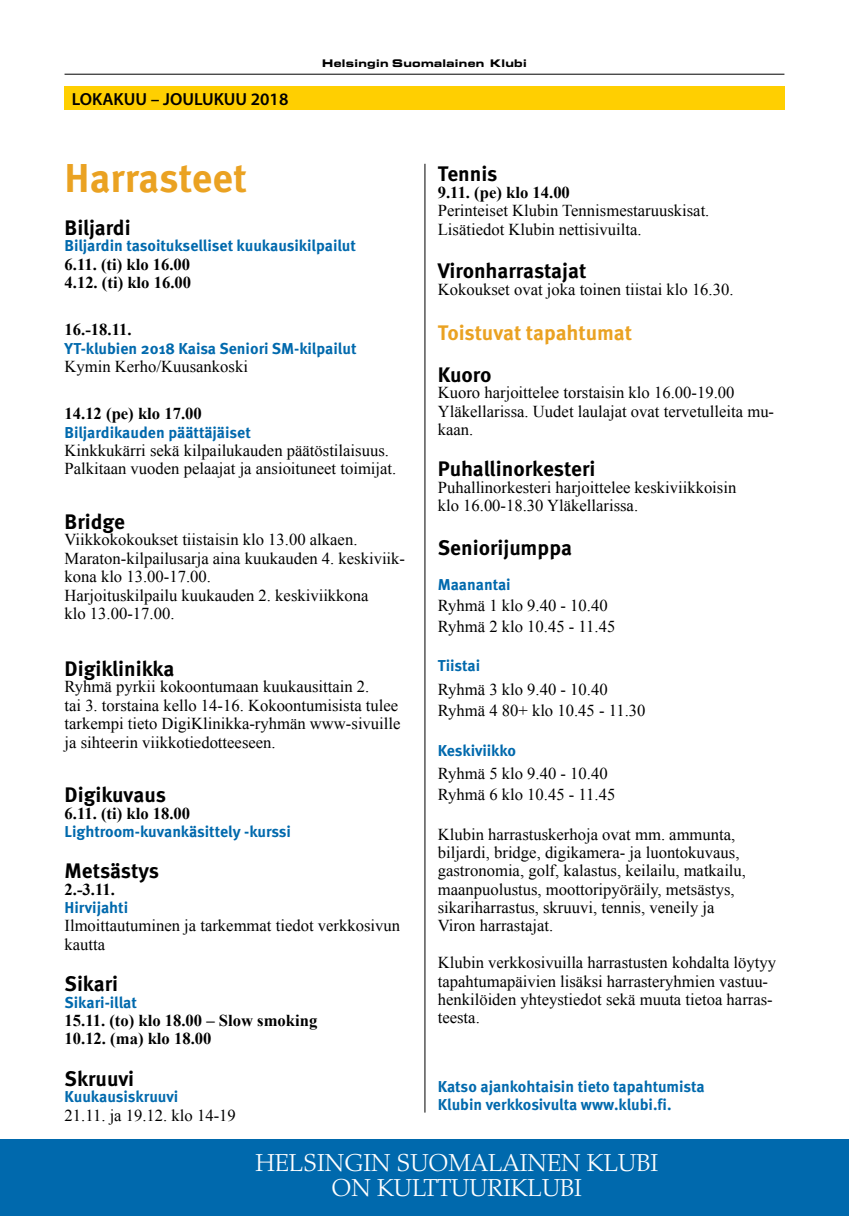
<style>
.page{position:relative;width:849px;height:1216px;background:#fff}
.page>*{position:absolute;margin:0;border:0;box-sizing:border-box;transform-origin:0 0}
.t1{font:700 40.25px "Meta OT";color:#eaa222}
.t2{font:300 24.5px/24.5px "Palatino LT Std";color:#fff;text-align:center}
.t3{font:700 21px "Meta OT";letter-spacing:-.005em;color:#000}
.t4{font:700 21px "Meta OT";letter-spacing:-.01em;color:#eaa222}
.t5{font:600 17.5px "Myriad Pro";color:#000}
.t6{font:16.62px/18.4px "Times New Roman";color:#000}
.t7{font:700 16.62px/18.4px "Times New Roman";color:#000}
.t8{font:700 15.75px/18.4px "Meta OT";letter-spacing:-.005em;color:#0069ad}
.t9{font:10.5px "Eurostile LT Std Bold Ex 2";letter-spacing:.03em;color:#000}
</style>
<div class="page">
<hr style="left:64px;top:74px;width:720px;height:1px;background:#000">
<div style="left:0;top:1139px;width:848px;height:76px;background:#0069ad"></div>
<hr style="left:424px;top:164px;width:1px;height:948px;background:#000">
<div style="left:64px;top:86px;width:721px;height:24px;background:#ffcf01"></div>
<p class="t5" style="left:72px;top:88px;width:218px">LOKAKUU – JOULUKUU 2018</p>
<p class="t9" style="left:322px;top:56px;width:206px">Helsingin Suomalainen Klubi</p>
<h1 class="t1" style="left:64px;top:153px;width:184px">Harrasteet</h1>
<p class="t3" style="left:64px;top:214px;width:68px">Biljardi</p>
<p class="t8" style="left:64px;top:237px;width:293px">Biljardin tasoitukselliset kuukausikilpailut</p>
<p class="t7" style="left:64px;top:254px;width:128px">6.11. (ti) klo 16.00<br>4.12. (ti) klo 16.00</p>
<p class="t7" style="left:64px;top:320px;width:68px">16.-18.11.</p>
<p class="t8" style="left:64px;top:339px;width:293px">YT-klubien 2018 Kaisa Seniori SM-kilpailut</p>
<p class="t6" style="left:64px;top:357px;width:185px">Kymin Kerho/Kuusankoski</p>
<p class="t7" style="left:64px;top:404px;width:139px">14.12 (pe) klo 17.00</p>
<p class="t8" style="left:64px;top:423px;width:188px">Biljardikauden päättäjäiset</p>
<p class="t6" style="left:64px;top:441px;width:333px">Kinkkukärri sekä kilpailukauden päätöstilaisuus.<br>Palkitaan vuoden pelaajat ja ansioituneet toimijat.</p>
<p class="t3" style="left:64px;top:508px;width:62px">Bridge</p>
<p class="t6" style="left:64px;top:530px;width:342px">Viikkokokoukset tiistaisin klo 13.00 alkaen.<br>Maraton-kilpailusarja aina kuukauden 4. keskiviik&shy;kona klo 13.00-17.00.<br>Harjoituskilpailu kuukauden 2. keskiviikkona<br>klo 13.00-17.00.</p>
<p class="t3" style="left:64px;top:655px;width:111px">Digiklinikka</p>
<p class="t6" style="left:64px;top:677px;width:337px">Ryhmä pyrkii kokoontumaan kuukausittain 2.<br>tai 3. torstaina kello 14-16. Kokoontumisista tulee tarkempi tieto DigiKlinikka-ryhmän www-sivuille ja sihteerin viikkotiedotteeseen.</p>
<p class="t3" style="left:64px;top:781px;width:103px">Digikuvaus</p>
<p class="t7" style="left:64px;top:803px;width:127px">6.11. (ti) klo 18.00</p>
<p class="t8" style="left:64px;top:822px;width:228px">Lightroom-kuvankäsittely -kurssi</p>
<p class="t3" style="left:64px;top:857px;width:96px">Metsästys</p>
<p class="t7" style="left:64px;top:879px;width:52px">2.-3.11.</p>
<p class="t8" style="left:64px;top:898px;width:65px">Hirvijahti</p>
<p class="t6" style="left:64px;top:916px;width:337px">Ilmoittautuminen ja tarkemmat tiedot verkkosivun kautta</p>
<p class="t3" style="left:64px;top:970px;width:55px">Sikari</p>
<p class="t8" style="left:64px;top:993px;width:74px">Sikari-illat</p>
<p class="t7" style="left:64px;top:1010px;width:254px">15.11. (to) klo 18.00 – Slow smoking<br>10.12. (ma) klo 18.00</p>
<p class="t3" style="left:64px;top:1064px;width:71px">Skruuvi</p>
<p class="t8" style="left:64px;top:1087px;width:115px">Kuukausiskruuvi</p>
<p class="t6" style="left:64px;top:1105px;width:173px">21.11. ja 19.12. klo 14-19</p>
<p class="t3" style="left:437px;top:161px;width:61px">Tennis</p>
<p class="t7" style="left:437px;top:183px;width:134px">9.11. (pe) klo 14.00</p>
<p class="t6" style="left:437px;top:201px;width:273px">Perinteiset Klubin Tennismestaruuskisat.<br>Lisätiedot Klubin nettisivuilta.</p>
<p class="t3" style="left:437px;top:258px;width:150px">Vironharrastajat</p>
<p class="t6" style="left:437px;top:280px;width:297px">Kokoukset ovat joka toinen tiistai klo 16.30.</p>
<p class="t4" style="left:437px;top:319px;width:196px">Toistuvat tapahtumat</p>
<p class="t3" style="left:437px;top:361px;width:55px">Kuoro</p>
<p class="t6" style="left:437px;top:383px;width:338px">Kuoro harjoittelee torstaisin klo 16.00-19.00<br>Yläkellarissa. Uudet laulajat ovat tervetulleita mu&shy;kaan.</p>
<p class="t3" style="left:437px;top:455px;width:159px">Puhallinorkesteri</p>
<p class="t6" style="left:437px;top:478px;width:300px">Puhallinorkesteri harjoittelee keskiviikkoisin klo 16.00-18.30 Yläkellarissa.</p>
<p class="t3" style="left:437px;top:534px;width:136px">Seniorijumppa</p>
<p class="t8" style="left:437px;top:575px;width:74px">Maanantai</p>
<p class="t6" style="left:437px;top:594px;width:179px;line-height:21px">Ryhmä 1 klo 9.40 - 10.40<br>Ryhmä 2 klo 10.45 - 11.45</p>
<p class="t8" style="left:437px;top:657px;width:44px">Tiistai</p>
<p class="t6" style="left:437px;top:678px;width:209px;line-height:21px">Ryhmä 3 klo 9.40 - 10.40<br>Ryhmä 4 80+ klo 10.45 - 11.30</p>
<p class="t8" style="left:437px;top:741px;width:80px">Keskiviikko</p>
<p class="t6" style="left:437px;top:762px;width:179px;line-height:21px">Ryhmä 5 klo 9.40 - 10.40<br>Ryhmä 6 klo 10.45 - 11.45</p>
<p class="t6" style="left:437px;top:824px;width:310px">Klubin harrastuskerhoja ovat mm. ammunta, biljardi, bridge, digikamera- ja luontokuvaus, gastronomia, golf, kalastus, keilailu, matkailu, maanpuolustus, moottoripyöräily, metsästys, sikariharrastus, skruuvi, tennis, veneily ja Viron harrastajat.</p>
<p class="t6" style="left:437px;top:953px;width:340px">Klubin verkkosivuilla harrastusten kohdalta löytyy tapahtumapäivien lisäksi harrasteryhmien vastuu&shy;henkilöiden yhteystiedot sekä muuta tietoa harras&shy;teesta.</p>
<p class="t8" style="left:437px;top:1077px;width:268px">Katso ajankohtaisin tieto tapahtumista<br>Klubin verkkosivulta www.klubi.fi.</p>
<h2 class="t2" style="left:255px;top:1150px;width:404px">HELSINGIN SUOMALAINEN KLUBI<br>ON KULTTUURIKLUBI</h2>
</div>
